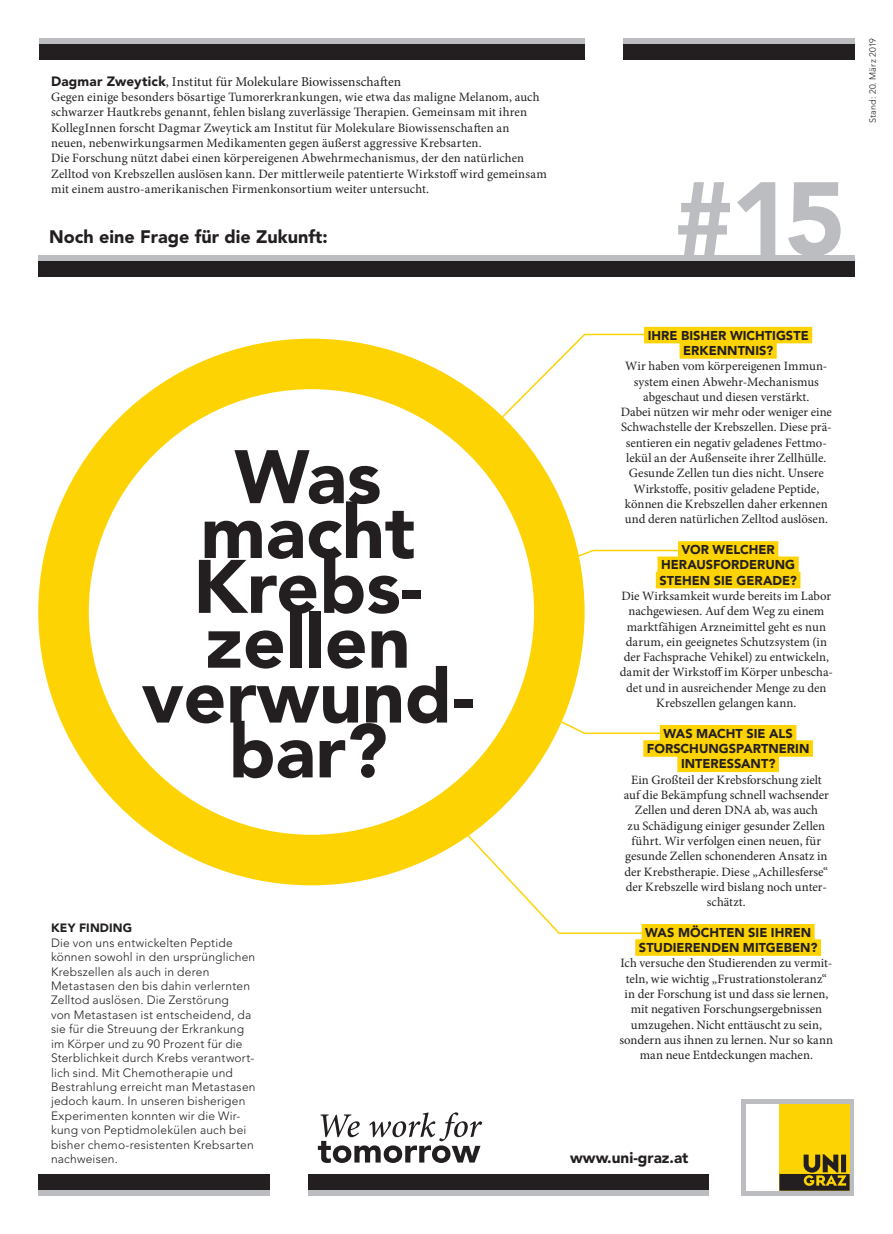
<style>
.page{position:relative;width:893px;height:1234px;background:#fff}
.page>*{position:absolute;margin:0;border:0;box-sizing:border-box;transform-origin:0 0}
.t1{font:900 103.2px "Avenir LT Std";color:#bcbdc0}
.t2{font:900 74.85px/54.8px "Avenir LT Std";color:#231f20;text-align:center}
.t3{font:900 18px "Avenir LT Std";color:#231f20}
.t4{font:900 15.3px "Avenir LT Std";color:#231f20}
.t5{font:13.5px "Minion Pro";letter-spacing:.005em;color:#231f20}
.t6{font:12.75px/15.3px "Minion Pro";color:#231f20;text-align:center}
.t7{font:900 12.75px/15.3px "Avenir LT Std";color:#231f20;text-align:center}
.t8{font:300 12px/14.4px "Avenir LT Std";letter-spacing:.015em;color:#231f20}
.t9{font:900 12px "Avenir LT Std";letter-spacing:.015em;color:#231f20}
.t10{font:300 9px "Avenir LT Std";letter-spacing:.025em;color:#231f20}
.s1{font-family:"Avenir LT Std";font-weight:900}
</style>
<div class="page">
<div style="left:623px;top:43px;width:231px;height:17px;background:#231f20"></div>
<div style="left:623px;top:38px;width:231px;height:5px;background:#bcbdc0"></div>
<div style="left:39px;top:43px;width:546px;height:17px;background:#231f20"></div>
<div style="left:39px;top:38px;width:546px;height:5px;background:#bcbdc0"></div>
<div style="left:38px;top:260px;width:816px;height:17px;background:#231f20"></div>
<div style="left:38px;top:255px;width:816px;height:5px;background:#bcbdc0"></div>
<div style="left:308px;top:1173px;width:400px;height:17px;background:#231f20"></div>
<div style="left:308px;top:1190px;width:400px;height:5px;background:#bcbdc0"></div>
<div style="left:38px;top:1173px;width:232px;height:17px;background:#231f20"></div>
<div style="left:38px;top:1190px;width:232px;height:5px;background:#bcbdc0"></div>
<div style="left:741px;top:1098px;width:113px;height:97px;background:#bcbdc0"></div>
<div style="left:779px;top:1103px;width:70px;height:87px;background:#fed304"></div>
<svg style="left:779px;top:1154px;width:70px;height:36px"></svg>
<div style="left:746px;top:1103px;width:33px;height:87px;background:#fff"></div>
<svg style="left:318px;top:1112px;width:164px;height:50px"></svg>
<div style="left:38px;top:338px;width:547px;height:547px;background:#fed304;border-radius:50%"></div>
<svg style="left:306px;top:333px;width:368px;height:281px"></svg>
<div style="left:89px;top:389px;width:445px;height:445px;background:#fff;border-radius:50%"></div>
<svg style="left:450px;top:816px;width:192px;height:118px"></svg>
<svg style="left:556px;top:702px;width:104px;height:32px"></svg>
<svg style="left:542px;top:549px;width:136px;height:21px"></svg>
<div style="left:644px;top:327px;width:168px;height:16px;background:#fed304"></div>
<div style="left:680px;top:342px;width:97px;height:16px;background:#fed304"></div>
<div style="left:678px;top:541px;width:100px;height:16px;background:#fed304"></div>
<div style="left:657px;top:556px;width:142px;height:17px;background:#fed304"></div>
<div style="left:656px;top:571px;width:144px;height:17px;background:#fed304"></div>
<div style="left:660px;top:724px;width:136px;height:17px;background:#fed304"></div>
<div style="left:643px;top:740px;width:170px;height:16px;background:#fed304"></div>
<div style="left:677px;top:755px;width:102px;height:17px;background:#fed304"></div>
<div style="left:642px;top:923px;width:173px;height:17px;background:#fed304"></div>
<div style="left:635px;top:939px;width:186px;height:16px;background:#fed304"></div>
<p class="t5" style="left:51px;top:72px;width:352px"><span class="s1">Dagmar Zweytick</span>, Institut für Molekulare Biowissenschaften</p>
<p class="t6" style="left:51px;top:89px;width:497px;text-align:left">Gegen einige besonders bösartige Tumorerkrankungen, wie etwa das maligne Melanom, auch schwarzer Hautkrebs genannt, fehlen bislang zuverlässige Therapien. Gemeinsam mit ihren KollegInnen forscht Dagmar Zweytick am Institut für Molekulare Biowissenschaften an neuen, nebenwirkungsarmen Medikamenten gegen äußerst aggressive Krebsarten.<br>Die Forschung nützt dabei einen körpereigenen Abwehrmechanismus, der den natürlichen Zelltod von Krebszellen auslösen kann. Der mittlerweile patentierte Wirkstoff wird gemeinsam mit einem austro-amerikanischen Firmenkonsortium weiter untersucht.</p>
<h3 class="t3" style="left:49px;top:226px;width:280px">Noch eine Frage für die Zukunft:</h3>
<h1 class="t1" style="left:673px;top:157px;width:174px">#15</h1>
<p class="t10" style="left:868px;top:123px;width:86px;rotate:-90deg">Stand: 20. März 2019</p>
<h2 class="t2" style="left:142px;top:449px;width:334px">Was macht<br>Krebs&shy;zellen verwund&shy;bar?</h2>
<p class="t9" style="left:51px;top:920px;width:83px">KEY FINDING</p>
<p class="t8" style="left:51px;top:935px;width:206px">Die von uns entwickelten Peptide können sowohl in den ursprünglichen Krebszellen als auch in deren Metastasen den bis dahin verlernten Zelltod auslösen. Die Zerstörung<br>von Metastasen ist entscheidend, da sie für die Streuung der Erkrankung im Körper und zu 90 Prozent für die Sterblichkeit durch Krebs verantwort&shy;lich sind. Mit Chemotherapie und Bestrahlung erreicht man Metastasen jedoch kaum. In unseren bisherigen Experimenten konnten wir die Wir&shy;kung von Peptidmolekülen auch bei bisher chemo-resistenten Krebsarten nachweisen.</p>
<p class="t7" style="left:648px;top:327px;width:162px">IHRE BISHER WICHTIGSTE<br>ERKENNTNIS?</p>
<p class="t6" style="left:621px;top:358px;width:213px">Wir haben vom körpereigenen Immun&shy;system einen Abwehr-Mechanismus abgeschaut und diesen verstärkt.<br>Dabei nützen wir mehr oder weniger eine Schwachstelle der Krebszellen. Diese prä&shy;sentieren ein negativ geladenes Fettmo&shy;lekül an der Außenseite ihrer Zellhülle.<br>Gesunde Zellen tun dies nicht. Unsere Wirkstoffe, positiv geladene Peptide, können die Krebszellen daher erkennen und deren natürlichen Zelltod auslösen.</p>
<p class="t7" style="left:659px;top:541px;width:139px">VOR WELCHER<br>HERAUSFORDERUNG<br>STEHEN SIE GERADE?</p>
<p class="t6" style="left:620px;top:588px;width:215px">Die Wirksamkeit wurde bereits im Labor nachgewiesen. Auf dem Weg zu einem marktfähigen Arzneimittel geht es nun darum, ein geeignetes Schutzsystem (in der Fachsprache Vehikel) zu entwickeln, damit der Wirkstoff im Körper unbescha&shy;det und in ausreichender Menge zu den Krebszellen gelangen kann.</p>
<p class="t7" style="left:647px;top:725px;width:164px">WAS MACHT SIE ALS<br>FORSCHUNGSPARTNERIN<br>INTERESSANT?</p>
<p class="t6" style="left:624px;top:771px;width:207px">Ein Großteil der Krebsforschung zielt auf die Bekämpfung schnell wachsender Zellen und deren DNA ab, was auch<br>zu Schädigung einiger gesunder Zellen führt. Wir verfolgen einen neuen, für gesunde Zellen schonenderen Ansatz in der Krebstherapie. Diese „Achillesferse“ der Krebszelle wird bislang noch unter&shy;schätzt.</p>
<p class="t7" style="left:639px;top:924px;width:180px">WAS MÖCHTEN SIE IHREN<br>STUDIERENDEN MITGEBEN?</p>
<p class="t6" style="left:619px;top:955px;width:215px">Ich versuche den Studierenden zu vermit&shy;teln, wie wichtig „Frustrationstoleranz“ in der Forschung ist und dass sie lernen, mit negativen Forschungsergebnissen umzugehen. Nicht enttäuscht zu sein, sondern aus ihnen zu lernen. Nur so kann man neue Entdeckungen machen.</p>
<p class="t4" style="left:570px;top:1148px;width:120px">www.uni-graz.at</p>
</div>
